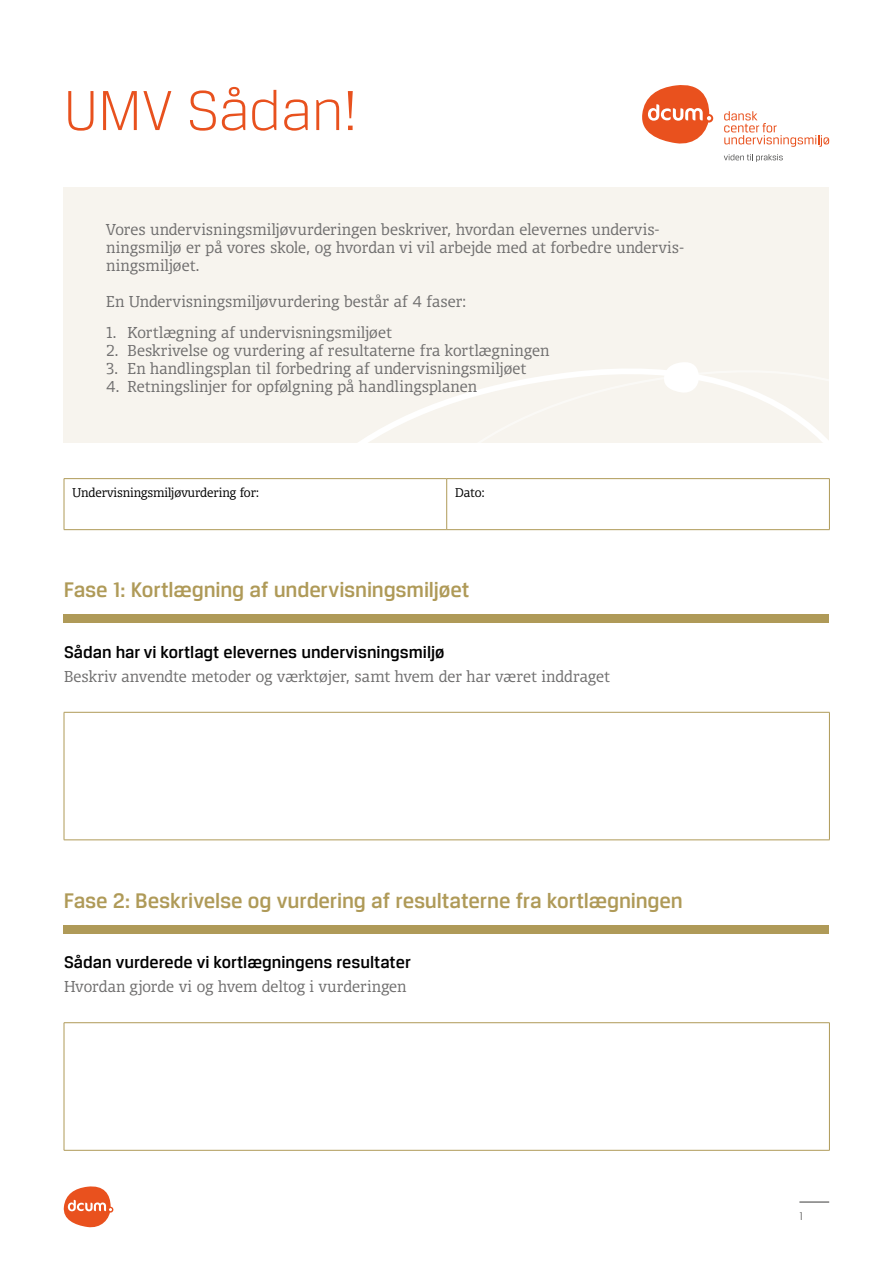
<style>
.page{position:relative;width:893px;height:1263px;background:#fff}
.page>*{position:absolute;margin:0;border:0;box-sizing:border-box;transform-origin:0 0}
.t1{font:300 60px "Breuer Text";color:#e8511e}
.t2{font:500 22.5px "Breuer Text";letter-spacing:-.01em;color:#af9a58}
.t3{font:500 18px "Breuer Text";color:#000}
.t4{font:300 15px/18px "Olsen LF";letter-spacing:.01em;color:#706f6f}
.t5{font:300 12px "Olsen LF";color:#000}
.t6{font:300 12px "Breuer Text";color:#3c3c3b}
</style>
<div class="page">
<svg style="left:705px;top:114px;width:8px;height:9px"></svg>
<svg style="left:724px;top:111px;width:105px;height:36px"></svg>
<svg style="left:724px;top:154px;width:59px;height:8px"></svg>
<svg style="left:642px;top:85px;width:69px;height:59px"></svg>
<svg style="left:64px;top:1186px;width:49px;height:42px"></svg>
<hr style="left:799px;top:1202px;width:30px;height:1px;background:#3c3c3b">
<div style="left:64px;top:614px;width:765px;height:9px;background:#af9a58"></div>
<div style="left:64px;top:925px;width:765px;height:8px;background:#af9a58"></div>
<div style="left:64px;top:187px;width:765px;height:255px;background:#f7f4ee"></div>
<svg style="left:360px;top:362px;width:469px;height:80px"></svg>
<hr style="left:64px;top:712px;width:766px;height:1px;background:#af9a58">
<hr style="left:64px;top:712px;width:1px;height:128px;background:#af9a58">
<hr style="left:829px;top:712px;width:1px;height:128px;background:#af9a58">
<hr style="left:64px;top:840px;width:766px;height:1px;background:#af9a58">
<hr style="left:64px;top:1022px;width:766px;height:1px;background:#af9a58">
<hr style="left:64px;top:1023px;width:1px;height:127px;background:#af9a58">
<hr style="left:829px;top:1023px;width:1px;height:127px;background:#af9a58">
<hr style="left:64px;top:1150px;width:766px;height:1px;background:#af9a58">
<hr style="left:64px;top:478px;width:383px;height:1px;background:#af9a58">
<hr style="left:64px;top:479px;width:1px;height:50px;background:#af9a58">
<hr style="left:447px;top:478px;width:383px;height:1px;background:#af9a58">
<hr style="left:446px;top:479px;width:1px;height:50px;background:#af9a58">
<hr style="left:829px;top:479px;width:1px;height:50px;background:#af9a58">
<hr style="left:64px;top:529px;width:383px;height:1px;background:#af9a58">
<hr style="left:447px;top:529px;width:383px;height:1px;background:#af9a58">
<h1 class="t1" style="left:64px;top:78px;width:295px">UMV Sådan!</h1>
<p class="t4" style="left:106px;top:221px;width:580px">Vores undervisningsmiljøvurderingen beskriver, hvordan elevernes undervis&shy;ningsmiljø er på vores skole, og hvordan vi vil arbejde med at forbedre undervis&shy;ningsmiljøet.</p>
<p class="t4" style="left:106px;top:293px;width:362px">En Undervisningsmiljøvurdering består af 4 faser:</p>
<p class="t4" style="left:106px;top:323px;width:287px">1. Kortlægning af undervisningsmiljøet</p>
<p class="t4" style="left:106px;top:341px;width:444px">2. Beskrivelse og vurdering af resultaterne fra kortlægningen</p>
<p class="t4" style="left:106px;top:359px;width:422px">3. En handlingsplan til forbedring af undervisningsmiljøet</p>
<p class="t4" style="left:106px;top:377px;width:372px">4. Retningslinjer for opfølgning på handlingsplanen</p>
<p class="t5" style="left:73px;top:485px;width:188px">Undervisningsmiljøvurdering for:</p>
<p class="t5" style="left:455px;top:485px;width:31px">Dato:</p>
<h2 class="t2" style="left:64px;top:577px;width:407px">Fase 1: Kortlægning af undervisningsmiljøet</h2>
<p class="t3" style="left:64px;top:642px;width:382px">Sådan har vi kortlagt elevernes undervisningsmiljø</p>
<p class="t4" style="left:64px;top:667px;width:547px">Beskriv anvendte metoder og værktøjer, samt hvem der har været inddraget</p>
<h2 class="t2" style="left:64px;top:888px;width:620px">Fase 2: Beskrivelse og vurdering af resultaterne fra kortlægningen</h2>
<p class="t3" style="left:64px;top:952px;width:348px">Sådan vurderede vi kortlægningens resultater</p>
<p class="t4" style="left:64px;top:977px;width:344px">Hvordan gjorde vi og hvem deltog i vurderingen</p>
<p class="t6" style="left:799px;top:1210px;width:5px">1</p>
</div>
